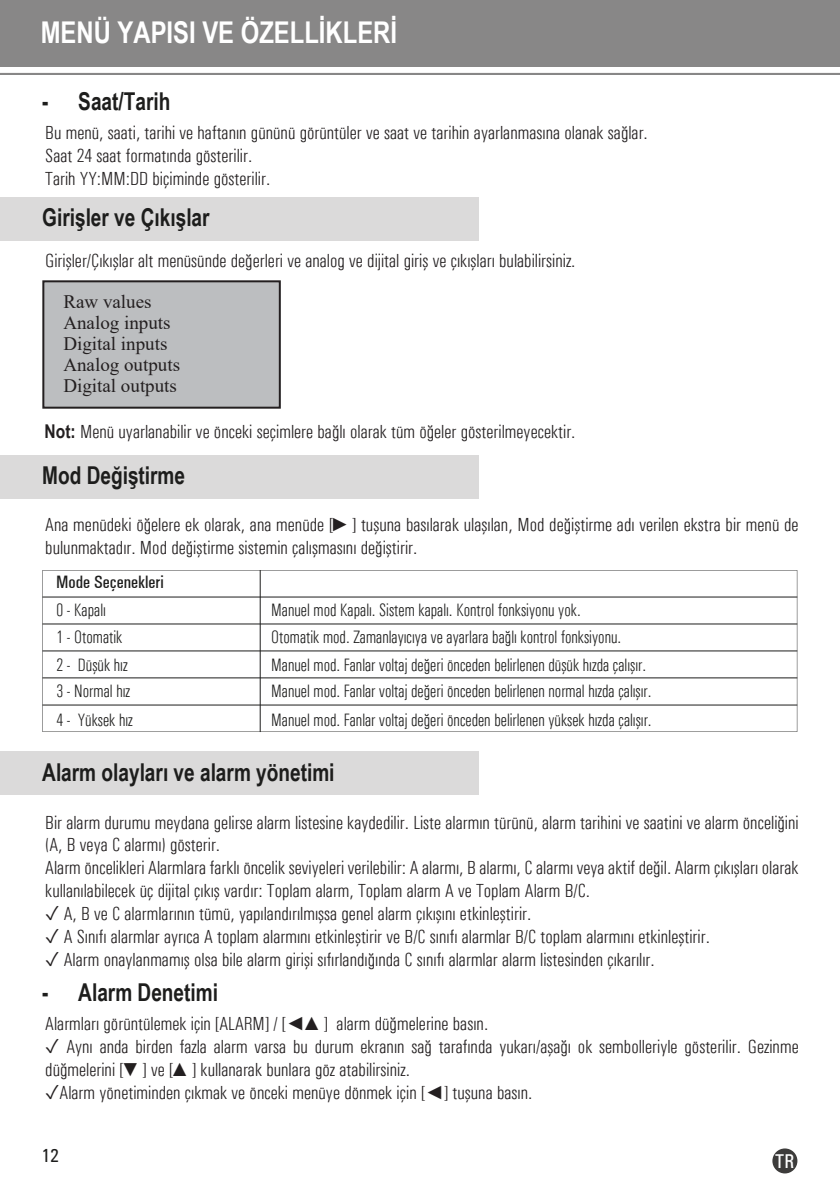
<style>
.page{position:relative;width:840px;height:1191px;background:#fff}
.page>*{position:absolute;margin:0;border:0;box-sizing:border-box;transform-origin:0 0}
.t1{font:700 30px "Arial Narrow";color:#fff}
.t2{font:700 24.6px "Arial Narrow";color:#1d1d1c;scale:.94 1}
.t3{font:500 condensed 20px "Univers";color:#fff}
.t4{font:300 condensed 19px/22.8px "Univers";color:#231f20}
.t5{font:19px/21px "Times New Roman";color:#231f20}
.t6{font:500 condensed 19px "Univers";color:#1d1d1c}
.t7{font:300 condensed 18px "Univers";color:#1d1d1c;scale:.92 1}
.t8{font:500 condensed 18px "Univers";color:#1d1d1c}
.s1{font-family:"Arial Narrow";font-weight:700;font-stretch:normal}
.s2{font-family:"Arial Narrow";font-weight:400;font-stretch:normal}
</style>
<div class="page">
<hr style="left:0;top:73px;width:839px;height:2px;background:#888787">
<div style="left:0;top:0;width:839px;height:66px;background:#888787"></div>
<div style="left:42px;top:280px;width:239px;height:129px;background:#bcbec0;border:2px solid #231f20"></div>
<div style="left:0;top:197px;width:478px;height:44px;background:#dbdada"></div>
<div style="left:0;top:455px;width:478px;height:43px;background:#dbdada"></div>
<div style="left:0;top:751px;width:478px;height:44px;background:#dbdada"></div>
<svg style="left:42px;top:570px;width:754px;height:162px"></svg>
<hr style="left:260px;top:570px;width:1px;height:162px;background:#1d1d1c">
<hr style="left:42px;top:677px;width:754px;height:1px;background:#1d1d1c">
<hr style="left:42px;top:650px;width:754px;height:1px;background:#1d1d1c">
<hr style="left:42px;top:623px;width:754px;height:1px;background:#1d1d1c">
<hr style="left:42px;top:596px;width:754px;height:1px;background:#1d1d1c">
<hr style="left:42px;top:704px;width:754px;height:1px;background:#1d1d1c">
<div style="left:772px;top:1148px;width:25px;height:25px;background:#3d3c3b;border-radius:50%"></div>
<h1 class="t1" style="left:41px;top:9px;width:357px">MENÜ YAPISI VE ÖZELLİKLERİ</h1>
<p class="t2" style="left:42px;top:83px;width:138px">- Saat/Tarih</p>
<p class="t4" style="left:45px;top:122px;width:603px">Bu menü, saati, tarihi ve haftanın gününü görüntüler ve saat ve tarihin ayarlanmasına olanak sağlar.<br>Saat 24 saat formatında gösterilir.<br>Tarih YY:MM:DD biçiminde gösterilir.</p>
<p class="t2" style="left:42px;top:199px;width:179px">Girişler ve Çıkışlar</p>
<p class="t4" style="left:45px;top:249px;width:531px">Girişler/Çıkışlar alt menüsünde değerleri ve analog ve dijital giriş ve çıkışları bulabilirsiniz.</p>
<p class="t5" style="left:63px;top:291px;width:118px">Raw values<br>Analog inputs<br>Digital inputs<br>Analog outputs<br>Digital outputs</p>
<p class="t4" style="left:45px;top:420px;width:532px"><span class="s1">Not:</span> Menü uyarlanabilir ve önceki seçimlere bağlı olarak tüm öğeler gösterilmeyecektir.</p>
<p class="t2" style="left:42px;top:457px;width:153px">Mod Değiştirme</p>
<p class="t4" style="left:45px;top:513px;width:754px">Ana menüdeki öğelere ek olarak, ana menüde [<span class="s2">►</span>] tuşuna basılarak ulaşılan, Mod değiştirme adı verilen ekstra bir menü de bulunmaktadır. Mod değiştirme sistemin çalışmasını değiştirir.</p>
<p class="t8" style="left:56px;top:571px;width:109px">Mode Seçenekleri</p>
<p class="t7" style="left:56px;top:600px;width:55px">0 - Kapalı</p>
<p class="t7" style="left:271px;top:600px;width:338px">Manuel mod Kapalı. Sistem kapalı. Kontrol fonksiyonu yok.</p>
<p class="t7" style="left:56px;top:626px;width:73px">1 - Otomatik</p>
<p class="t7" style="left:271px;top:626px;width:382px">Otomatik mod. Zamanlayıcıya ve ayarlara bağlı kontrol fonksiyonu.</p>
<p class="t7" style="left:56px;top:654px;width:79px">2 - Düşük hız</p>
<p class="t7" style="left:271px;top:654px;width:409px">Manuel mod. Fanlar voltaj değeri önceden belirlenen düşük hızda çalışır.</p>
<p class="t7" style="left:56px;top:681px;width:81px">3 - Normal hız</p>
<p class="t7" style="left:271px;top:681px;width:415px">Manuel mod. Fanlar voltaj değeri önceden belirlenen normal hızda çalışır.</p>
<p class="t7" style="left:56px;top:709px;width:84px">4 - Yüksek hız</p>
<p class="t7" style="left:271px;top:709px;width:415px">Manuel mod. Fanlar voltaj değeri önceden belirlenen yüksek hızda çalışır.</p>
<p class="t2" style="left:42px;top:753px;width:312px">Alarm olayları ve alarm yönetimi</p>
<p class="t4" style="left:45px;top:811px;width:754px">Bir alarm durumu meydana gelirse alarm listesine kaydedilir. Liste alarmın türünü, alarm tarihini ve saatini ve alarm önceliğini (A, B veya C alarmı) gösterir.<br>Alarm öncelikleri Alarmlara farklı öncelik seviyeleri verilebilir: A alarmı, B alarmı, C alarmı veya aktif değil. Alarm çıkışları olarak kullanılabilecek üç dijital çıkış vardır: Toplam alarm, Toplam alarm A ve Toplam Alarm B/C.</p>
<p class="t4" style="left:45px;top:902px;width:487px">✓ A, B ve C alarmlarının tümü, yapılandırılmışsa genel alarm çıkışını etkinleştirir.</p>
<p class="t4" style="left:45px;top:925px;width:665px">✓ A Sınıfı alarmlar ayrıca A toplam alarmını etkinleştirir ve B/C sınıfı alarmlar B/C toplam alarmını etkinleştirir.</p>
<p class="t4" style="left:45px;top:947px;width:610px">✓ Alarm onaylanmamış olsa bile alarm girişi sıfırlandığında C sınıfı alarmlar alarm listesinden çıkarılır.</p>
<p class="t2" style="left:42px;top:973px;width:188px">- Alarm Denetimi</p>
<p class="t4" style="left:45px;top:1012px;width:444px">Alarmları görüntülemek için [ALARM] / [<span class="s2">◄▲</span>] alarm düğmelerine basın.</p>
<p class="t4" style="left:45px;top:1035px;width:754px">✓ Aynı anda birden fazla alarm varsa bu durum ekranın sağ tarafında yukarı/aşağı ok sembolleriyle gösterilir. Gezinme düğmelerini [<span class="s2">▼</span>] ve [<span class="s2">▲</span>] kullanarak bunlara göz atabilirsiniz.</p>
<p class="t4" style="left:45px;top:1081px;width:488px">✓Alarm yönetiminden çıkmak ve önceki menüye dönmek için [<span class="s2">◄</span>] tuşuna basın.</p>
<p class="t6" style="left:41px;top:1144px;width:19px">12</p>
<p class="t3" style="left:774px;top:1149px;width:21px">TR</p>
</div>
